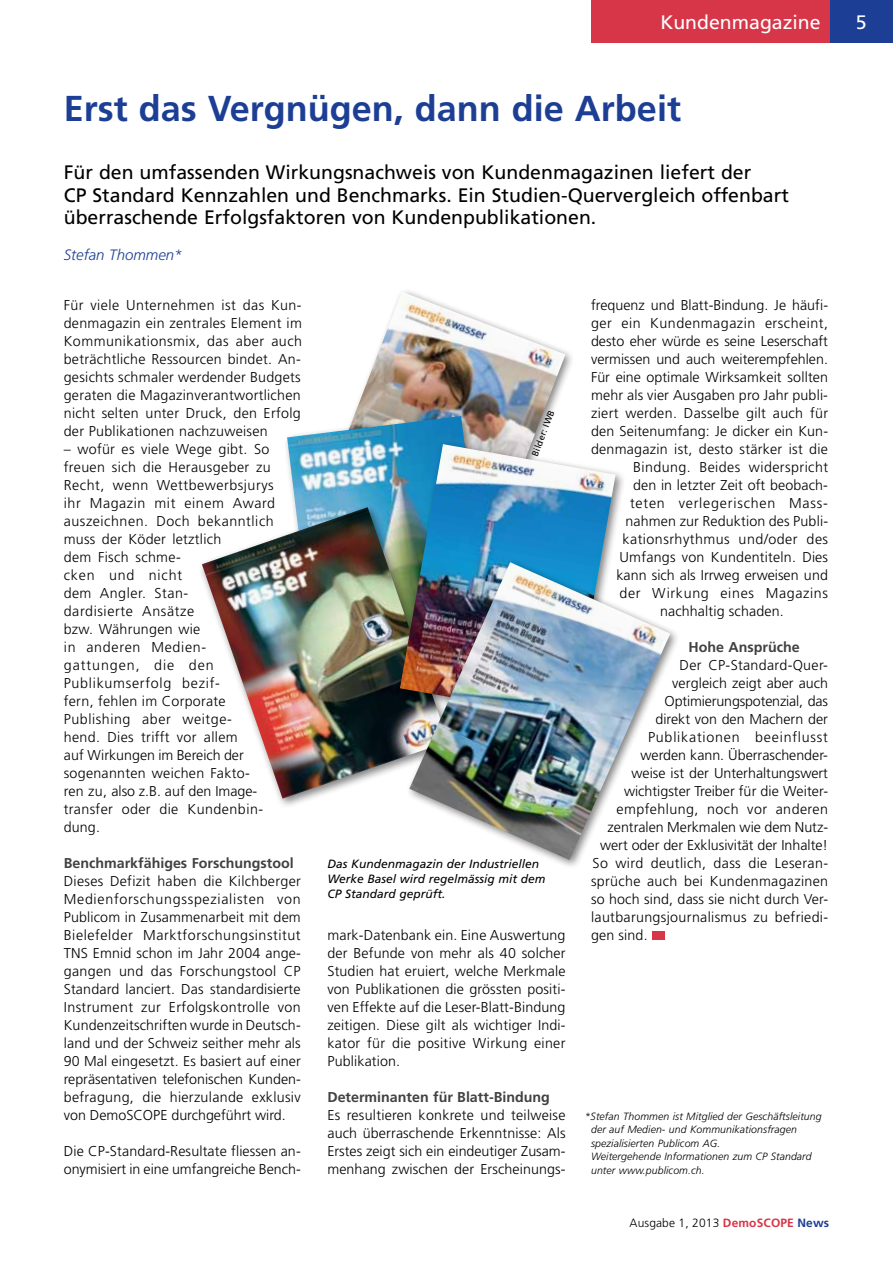
<style>
.page{position:relative;width:893px;height:1263px;background:#fff}
.page>*{position:absolute;margin:0;border:0;box-sizing:border-box;transform-origin:0 0}
.t1{font:700 36px "Frutiger LT Std";color:#1c3e94}
.t2{font:19.5px/22.5px "Frutiger LT Std";color:#000}
.t3{font:19.5px "Frutiger LT Std";color:#fff}
.t4{font:italic 300 15px "Frutiger LT Std";color:#1c3e94}
.t5{font:300 14.25px/18px "Frutiger LT Std";letter-spacing:.02em;color:#000;text-align:justify}
.t6{font:300 14.25px/18px "Frutiger LT Std";color:#000}
.t7{font:700 14.25px "Frutiger LT Std";color:#414042}
.t8{font:300 14.25px "Frutiger LT Std";letter-spacing:.055em;color:#000}
.t9{font:300 14.25px "Frutiger LT Std";letter-spacing:-.01em;color:#000}
.t10{font:300 14.25px "Frutiger LT Std";letter-spacing:.045em;color:#000}
.t11{font:italic 12px/15px "Frutiger LT Std";color:#000}
.t12{font:300 12px "Frutiger LT Std";letter-spacing:.01em;color:#000}
.t13{font:italic 300 10.5px/13.5px "Frutiger LT Std";letter-spacing:.01em;color:#000}
.t14{font:9px "Frutiger LT Std";color:#000}
.s1{font-weight:700;color:#d73648}
.s2{font-weight:700;color:#1c3e94}
</style>
<div class="page">
<div style="left:829px;top:0;width:64px;height:43px;background:#1c3e94"></div>
<div style="left:591px;top:0;width:238px;height:43px;background:#d73648"></div>
<div style="left:652px;top:931px;width:13px;height:9px;background:#d73648"></div>
<img style="left:355px;top:292px;width:210px;height:148px">
<div style="left:282px;top:411px;width:220px;height:283px;background:#000;opacity:.5"></div>
<img style="left:287px;top:416px;width:204px;height:87px">
<div style="left:198px;top:503px;width:261px;height:306px;background:#000;opacity:.5"></div>
<img style="left:202px;top:507px;width:203px;height:292px">
<div style="left:396px;top:440px;width:230px;height:289px;background:#000;opacity:.5"></div>
<img style="left:400px;top:444px;width:216px;height:275px">
<div style="left:405px;top:558px;width:276px;height:312px;background:#000;opacity:.5"></div>
<img style="left:409px;top:562px;width:261px;height:298px">
<h2 class="t3" style="left:660px;top:10px;width:162px">Kundenmagazine</h2>
<h2 class="t3" style="left:856px;top:10px;width:12px">5</h2>
<h1 class="t1" style="left:64px;top:87px;width:619px">Erst das Vergnügen, dann die Arbeit</h1>
<h2 class="t2" style="left:64px;top:161px;width:727px">Für den umfassenden Wirkungsnachweis von Kundenmagazinen liefert der<br>CP Standard Kennzahlen und Benchmarks. Ein Studien-Quervergleich offenbart überraschende Erfolgsfaktoren von Kundenpublikationen.</h2>
<p class="t4" style="left:64px;top:246px;width:120px">Stefan Thommen*</p>
<p class="t5" style="left:64px;top:296px;width:240px">Für viele Unternehmen ist das Kun&shy;denmagazin ein zentrales Element im Kommunikationsmix, das aber auch beträchtliche Ressourcen bindet. An&shy;gesichts schmaler werdender Budgets geraten die Magazinverantwortlichen nicht selten unter Druck, den Erfolg der Publikationen nachzuweisen</p>
<p class="t5" style="left:64px;top:440px;width:213px;text-align:left">– wofür es viele Wege gibt. So freuen sich die Herausgeber zu<br>Recht, wenn Wettbewerbsjurys ihr Magazin mit einem Award auszeichnen. Doch bekanntlich muss der Köder letztlich<br>dem Fisch schme-<br>cken und nicht<br>dem Angler. Stan-<br>dardisierte Ansätze<br>bzw. Währungen wie<br>in anderen Medien&shy;gattungen, die den<br>Publikumserfolg bezif-<br>fern, fehlen im Corporate<br>Publishing aber weitge-<br>hend. Dies trifft vor allem<br>auf Wirkungen im Bereich der sogenannten weichen Fakto-<br>ren zu, also z.B. auf den Image&shy;transfer oder die Kundenbin&shy;dung.</p>
<p class="t7" style="left:64px;top:854px;width:231px">Benchmarkfähiges Forschungstool</p>
<p class="t5" style="left:64px;top:872px;width:239px">Dieses Defizit haben die Kilchberger Medienforschungsspezialisten von Publicom in Zusammenarbeit mit dem Bielefelder Marktforschungsinstitut TNS Emnid schon im Jahr 2004 ange&shy;gangen und das Forschungstool CP Standard lanciert. Das standardisierte Instrument zur Erfolgskontrolle von Kundenzeitschriften wurde in Deutsch&shy;land und der Schweiz seither mehr als 90 Mal eingesetzt. Es basiert auf einer repräsentativen telefonischen Kunden&shy;befragung, die hierzulande exklusiv von DemoSCOPE durchgeführt wird.</p>
<p class="t6" style="left:64px;top:1142px;width:239px">Die CP-Standard-Resultate fliessen an&shy;onymisiert in eine umfangreiche Bench-</p>
<p class="t6" style="left:591px;top:296px;width:238px">frequenz und Blatt-Bindung. Je häufi-</p>
<p class="t5" style="left:591px;top:314px;width:239px">ger ein Kundenmagazin erscheint,</p>
<p class="t6" style="left:591px;top:332px;width:238px">desto eher würde es seine Leserschaft</p>
<p class="t6" style="left:591px;top:350px;width:238px">vermissen und auch weiterempfehlen.</p>
<p class="t6" style="left:591px;top:368px;width:238px">Für eine optimale Wirksamkeit sollten</p>
<p class="t5" style="left:591px;top:386px;width:238px">mehr als vier Ausgaben pro Jahr publi-</p>
<p class="t5" style="left:591px;top:404px;width:239px">ziert werden. Dasselbe gilt auch für</p>
<p class="t5" style="left:591px;top:422px;width:239px">den Seitenumfang: Je dicker ein Kun-</p>
<p class="t5" style="left:591px;top:440px;width:238px">denmagazin ist, desto stärker ist die</p>
<p class="t5" style="left:633px;top:458px;width:197px">Bindung. Beides widerspricht</p>
<p class="t5" style="left:633px;top:476px;width:196px">den in letzter Zeit oft beobach-</p>
<p class="t8" style="left:630px;top:495px;width:199px">teten verlegerischen Mass-</p>
<p class="t5" style="left:625px;top:512px;width:204px">nahmen zur Reduktion des Publi-</p>
<p class="t5" style="left:622px;top:530px;width:207px">kationsrhythmus und/oder des</p>
<p class="t5" style="left:619px;top:548px;width:210px">Umfangs von Kundentiteln. Dies</p>
<p class="t6" style="left:616px;top:566px;width:213px">kann sich als Irrweg erweisen und</p>
<p class="t10" style="left:619px;top:584px;width:210px">der Wirkung eines Magazins</p>
<p class="t5" style="left:660px;top:602px;width:125px">nachhaltig schaden.</p>
<p class="t7" style="left:688px;top:638px;width:113px">Hohe Ansprüche</p>
<p class="t5" style="left:679px;top:656px;width:150px">Der CP-Standard-Quer-</p>
<p class="t6" style="left:672px;top:674px;width:157px">vergleich zeigt aber auch</p>
<p class="t9" style="left:664px;top:692px;width:165px">Optimierungspotenzial, das</p>
<p class="t6" style="left:655px;top:710px;width:174px">direkt von den Machern der</p>
<p class="t8" style="left:648px;top:728px;width:181px">Publikationen beeinflusst</p>
<p class="t6" style="left:640px;top:746px;width:189px">werden kann. Überraschender-</p>
<p class="t6" style="left:631px;top:764px;width:198px">weise ist der Unterhaltungswert</p>
<p class="t6" style="left:624px;top:782px;width:206px">wichtigster Treiber für die Weiter-</p>
<p class="t5" style="left:617px;top:800px;width:213px">empfehlung, noch vor anderen</p>
<p class="t6" style="left:607px;top:818px;width:222px">zentralen Merkmalen wie dem Nutz-</p>
<p class="t6" style="left:600px;top:836px;width:230px">wert oder der Exklusivität der Inhalte!</p>
<p class="t5" style="left:593px;top:854px;width:237px">So wird deutlich, dass die Leseran-</p>
<p class="t5" style="left:591px;top:872px;width:239px">sprüche auch bei Kundenmagazinen</p>
<p class="t5" style="left:591px;top:890px;width:239px">so hoch sind, dass sie nicht durch Ver-</p>
<p class="t5" style="left:591px;top:908px;width:239px">lautbarungsjournalismus zu befriedi-</p>
<p class="t5" style="left:591px;top:926px;width:58px">gen sind.</p>
<p class="t14" style="left:530px;top:454px;width:50px;rotate:-69deg">Bilder: IWB</p>
<p class="t11" style="left:327px;top:856px;width:220px">Das Kundenmagazin der Industriellen<br>Werke Basel wird regelmässig mit dem<br>CP Standard geprüft.</p>
<p class="t5" style="left:327px;top:926px;width:240px">mark-Datenbank ein. Eine Auswertung der Befunde von mehr als 40 solcher Studien hat eruiert, welche Merkmale von Publikationen die grössten positi&shy;ven Effekte auf die Leser-Blatt-Bindung zeitigen. Diese gilt als wichtiger Indi&shy;kator für die positive Wirkung einer Publikation.</p>
<p class="t7" style="left:327px;top:1088px;width:224px">Determinanten für Blatt-Bindung</p>
<p class="t5" style="left:327px;top:1106px;width:240px">Es resultieren konkrete und teilweise auch überraschende Erkenntnisse: Als Erstes zeigt sich ein eindeutiger Zusam&shy;menhang zwischen der Erscheinungs-</p>
<p class="t13" style="left:591px;top:1109px;width:232px;text-indent:-6px">*Stefan Thommen ist Mitglied der Geschäftsleitung der auf Medien- und Kommunikationsfragen spezialisierten Publicom AG.<br>Weitergehende Informationen zum CP Standard unter www.publicom.ch.</p>
<p class="t12" style="left:630px;top:1216px;width:201px">Ausgabe 1, 2013 <span class="s1">DemoSCOPE</span> <span class="s2">News</span></p>
</div>
